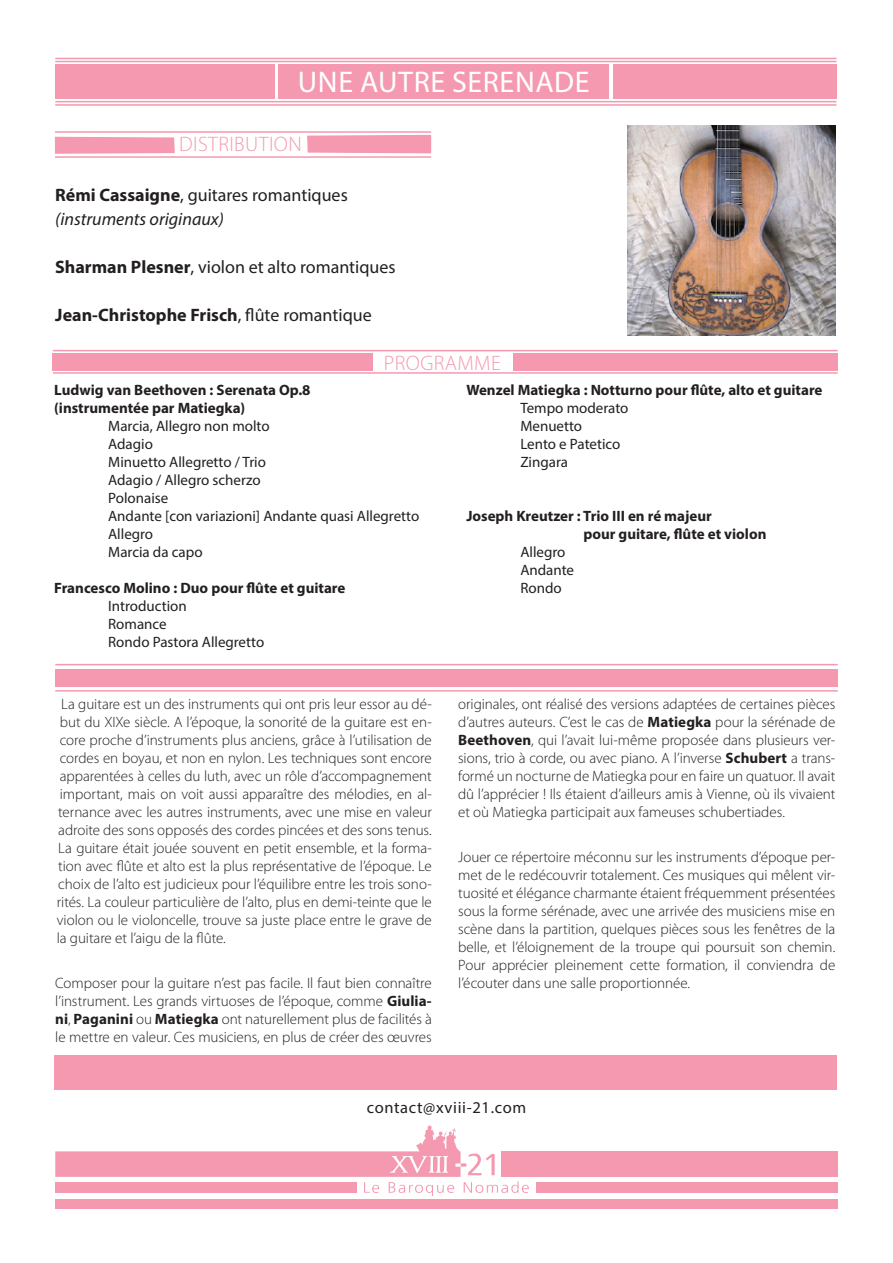
<style>
.page{position:relative;width:893px;height:1263px;background:#fff}
.page>*{position:absolute;margin:0;border:0;box-sizing:border-box;transform-origin:0 0}
.t1{font:30px "Myriad Pro";letter-spacing:.02em;color:#fff}
.t2{font:300 21px "Myriad Pro";letter-spacing:.02em;color:#f499b0}
.t3{font:18px "Myriad Pro";color:#231f20}
.t4{font:700 18px "Myriad Pro";color:#231f20}
.t5{font:italic 18px "Myriad Pro";color:#231f20}
.t6{font:16.5px "Myriad Pro";letter-spacing:.04em;color:#231f20}
.t7{font:300 15px/18px "Myriad Pro";letter-spacing:-.005em;color:#231f20;text-align:justify}
.t8{font:15px "Myriad Pro";color:#231f20}
.t9{font:700 15px "Myriad Pro";color:#231f20}
.s1{font-weight:700}
.s2{font-weight:400}
</style>
<div class="page">
<svg style="left:55px;top:136px;width:120px;height:18px;background:#f5a2b7"></svg>
<div style="left:279px;top:64px;width:330px;height:34px;background:#f499b0"></div>
<div style="left:55px;top:64px;width:219px;height:34px;background:#f499b0"></div>
<div style="left:613px;top:64px;width:223px;height:34px;background:#f499b0"></div>
<div style="left:54px;top:1056px;width:782px;height:34px;background:#f499b0"></div>
<div style="left:55px;top:669px;width:783px;height:17px;background:#f499b0"></div>
<svg style="left:307px;top:134px;width:125px;height:20px;background:#f5a5b9"></svg>
<hr style="left:55px;top:101px;width:781px;height:1px;background:#f499b0">
<hr style="left:55px;top:690px;width:783px;height:2px;background:#f499b0">
<hr style="left:55px;top:58px;width:781px;height:1px;background:#f499b0">
<hr style="left:55px;top:104px;width:781px;height:2px;background:#f499b0">
<hr style="left:55px;top:61px;width:781px;height:1px;background:#f499b0">
<hr style="left:55px;top:156px;width:376px;height:2px;background:#f499b0">
<hr style="left:55px;top:131px;width:376px;height:2px;background:#f499b0">
<div style="left:53px;top:353px;width:320px;height:17px;background:#f499b0"></div>
<div style="left:513px;top:353px;width:325px;height:17px;background:#f499b0"></div>
<hr style="left:53px;top:372px;width:785px;height:2px;background:#f499b0">
<hr style="left:53px;top:350px;width:785px;height:1px;background:#f499b0">
<hr style="left:55px;top:664px;width:783px;height:1px;background:#f499b0">
<img style="left:627px;top:125px;width:208px;height:211px">
<div style="left:536px;top:1182px;width:302px;height:11px;background:#f499b0"></div>
<div style="left:501px;top:1151px;width:337px;height:26px;background:#f499b0"></div>
<svg style="left:55px;top:1125px;width:474px;height:71px"></svg>
<div style="left:55px;top:1199px;width:783px;height:10px;background:#f499b0"></div>
<p class="t1" style="left:298px;top:64px;width:293px">UNE AUTRE SERENADE</p>
<p class="t2" style="left:179px;top:132px;width:124px">DISTRIBUTION</p>
<p class="t3" style="left:55px;top:184px;width:294px"><span class="s1">Rémi Cassaigne</span>, guitares romantiques</p>
<p class="t5" style="left:55px;top:208px;width:170px">(instruments originaux)</p>
<p class="t3" style="left:55px;top:256px;width:342px"><span class="s1">Sharman Plesner</span>, violon et alto romantiques</p>
<p class="t4" style="left:55px;top:303px;width:318px">Jean-Christophe Frisch<span class="s2">, flûte romantique</span></p>
<p class="t2" style="left:384px;top:351px;width:119px">PROGRAMME</p>
<p class="t9" style="left:54px;top:380px;width:258px">Ludwig van Beethoven : Serenata Op.8</p>
<p class="t9" style="left:54px;top:398px;width:193px">(instrumentée par Matiegka)</p>
<p class="t8" style="left:108px;top:417px;width:163px">Marcia, Allegro non molto</p>
<p class="t8" style="left:108px;top:435px;width:46px">Adagio</p>
<p class="t8" style="left:108px;top:453px;width:159px">Minuetto Allegretto / Trio</p>
<p class="t8" style="left:108px;top:471px;width:154px">Adagio / Allegro scherzo</p>
<p class="t8" style="left:108px;top:489px;width:62px">Polonaise</p>
<p class="t8" style="left:108px;top:507px;width:313px">Andante [con variazioni] Andante quasi Allegretto</p>
<p class="t8" style="left:108px;top:525px;width:47px">Allegro</p>
<p class="t8" style="left:108px;top:543px;width:96px">Marcia da capo</p>
<p class="t9" style="left:54px;top:578px;width:293px">Francesco Molino : Duo pour flûte et guitare</p>
<p class="t8" style="left:108px;top:597px;width:80px">Introduction</p>
<p class="t8" style="left:108px;top:615px;width:60px">Romance</p>
<p class="t8" style="left:108px;top:633px;width:158px">Rondo Pastora Allegretto</p>
<p class="t7" style="left:57px;top:696px;width:377px;text-indent:4px">La guitare est un des instruments qui ont pris leur essor au dé&shy;but du XIXe siècle. A l’époque, la sonorité de la guitare est en&shy;core proche d’instruments plus anciens, grâce à l’utilisation de cordes en boyau, et non en nylon. Les techniques sont encore apparentées à celles du luth, avec un rôle d’accompagnement important, mais on voit aussi apparaître des mélodies, en al&shy;ternance avec les autres instruments, avec une mise en valeur adroite des sons opposés des cordes pincées et des sons tenus.<br>La guitare était jouée souvent en petit ensemble, et la forma&shy;tion avec flûte et alto est la plus représentative de l’époque. Le choix de l’alto est judicieux pour l’équilibre entre les trois sono&shy;rités. La couleur particulière de l’alto, plus en demi-teinte que le violon ou le violoncelle, trouve sa juste place entre le grave de la guitare et l’aigu de la flûte.</p>
<p class="t7" style="left:55px;top:974px;width:378px">Composer pour la guitare n’est pas facile. Il faut bien connaître l’instrument. Les grands virtuoses de l’époque, comme <span class="s1">Giulia&shy;ni</span>, <span class="s1">Paganini</span> ou <span class="s1">Matiegka</span> ont naturellement plus de facilités à le mettre en valeur. Ces musiciens, en plus de créer des œuvres</p>
<p class="t9" style="left:466px;top:380px;width:358px">Wenzel Matiegka : Notturno pour flûte, alto et guitare</p>
<p class="t8" style="left:520px;top:399px;width:110px">Tempo moderato</p>
<p class="t8" style="left:520px;top:417px;width:63px">Menuetto</p>
<p class="t8" style="left:520px;top:435px;width:102px">Lento e Patetico</p>
<p class="t8" style="left:520px;top:453px;width:49px">Zingara</p>
<p class="t9" style="left:466px;top:506px;width:247px">Joseph Kreutzer : Trio III en ré majeur</p>
<p class="t9" style="left:583px;top:524px;width:185px">pour guitare, flûte et violon</p>
<p class="t8" style="left:520px;top:543px;width:47px">Allegro</p>
<p class="t8" style="left:520px;top:561px;width:55px">Andante</p>
<p class="t8" style="left:520px;top:579px;width:43px">Rondo</p>
<p class="t7" style="left:458px;top:696px;width:379px">originales, ont réalisé des versions adaptées de certaines pièces d’autres auteurs. C’est le cas de <span class="s1">Matiegka</span> pour la sérénade de <span class="s1">Beethoven</span>, qui l’avait lui-même proposée dans plusieurs ver&shy;sions, trio à corde, ou avec piano. A l’inverse <span class="s1">Schubert</span> a trans&shy;formé un nocturne de Matiegka pour en faire un quatuor. Il avait dû l’apprécier ! Ils étaient d’ailleurs amis à Vienne, où ils vivaient et où Matiegka participait aux fameuses schubertiades.</p>
<p class="t7" style="left:458px;top:848px;width:379px">Jouer ce répertoire méconnu sur les instruments d’époque per&shy;met de le redécouvrir totalement. Ces musiques qui mêlent vir&shy;tuosité et élégance charmante étaient fréquemment présentées sous la forme sérénade, avec une arrivée des musiciens mise en scène dans la partition, quelques pièces sous les fenêtres de la belle, et l’éloignement de la troupe qui poursuit son chemin.<br>Pour apprécier pleinement cette formation, il conviendra de l’écouter dans une salle proportionnée.</p>
<p class="t6" style="left:367px;top:1097px;width:161px">contact@xviii-21.com</p>
</div>
